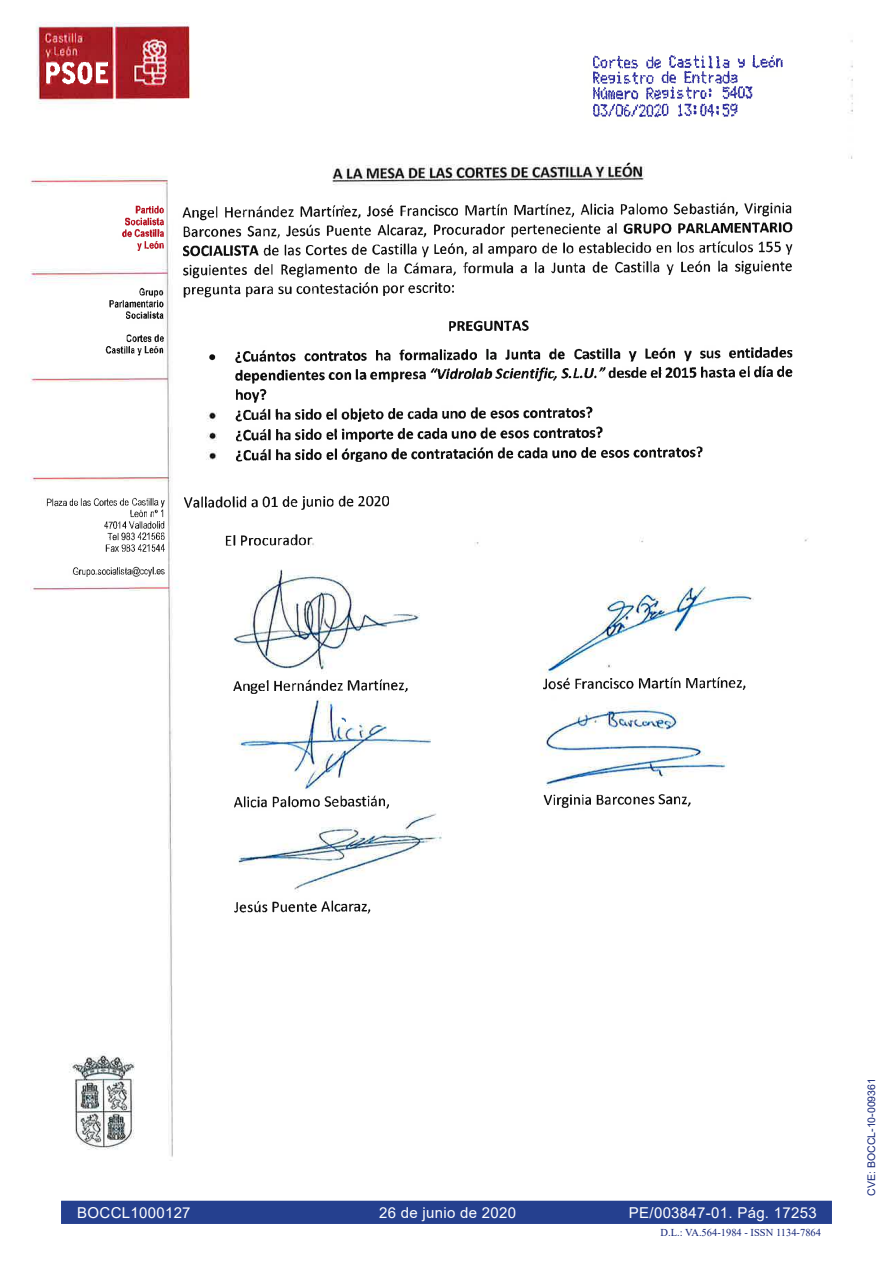
<style>
.page{position:relative;width:893px;height:1263px;background:#fff}
.page>*{position:absolute;margin:0;border:0;box-sizing:border-box;transform-origin:0 0}
.E_CVE{font:15px "Arial";letter-spacing:.02em;color:#fff}
.t1{font:10.5px "Times New Roman";color:#132477}
.t2{font:10.5px "Arial";color:#132477}
</style>
<div class="page">
<div style="left:60px;top:1200px;width:773px;height:25px;background:#25408f"></div>
<div style="left:60px;top:1199px;width:773px;height:26px;border:2px solid #fff"></div>
<img style="left:25px;top:22px;width:828px;height:1178px">
<img style="left:45px;top:33px;width:63px;height:52px">
<img style="left:592px;top:55px;width:192px;height:63px">
<img style="left:48px;top:163px;width:744px;height:750px">
<svg style="left:341px;top:717px;width:8px;height:6px"></svg>
<p class="E_CVE" style="left:77px;top:1202px;width:115px">BOCCL1000127</p>
<p class="E_CVE" style="left:379px;top:1202px;width:139px">26 de junio de 2020</p>
<p class="E_CVE" style="left:629px;top:1202px;width:189px">PE/003847-01. Pág. 17253</p>
<p class="t1" style="left:661px;top:1225px;width:162px">D.L.: VA.564-1984 - ISSN 1134-7864</p>
<p class="t2" style="left:864px;top:1195px;width:119px;rotate:-90deg">CVE: BOCCL-10-009361</p>
</div>
